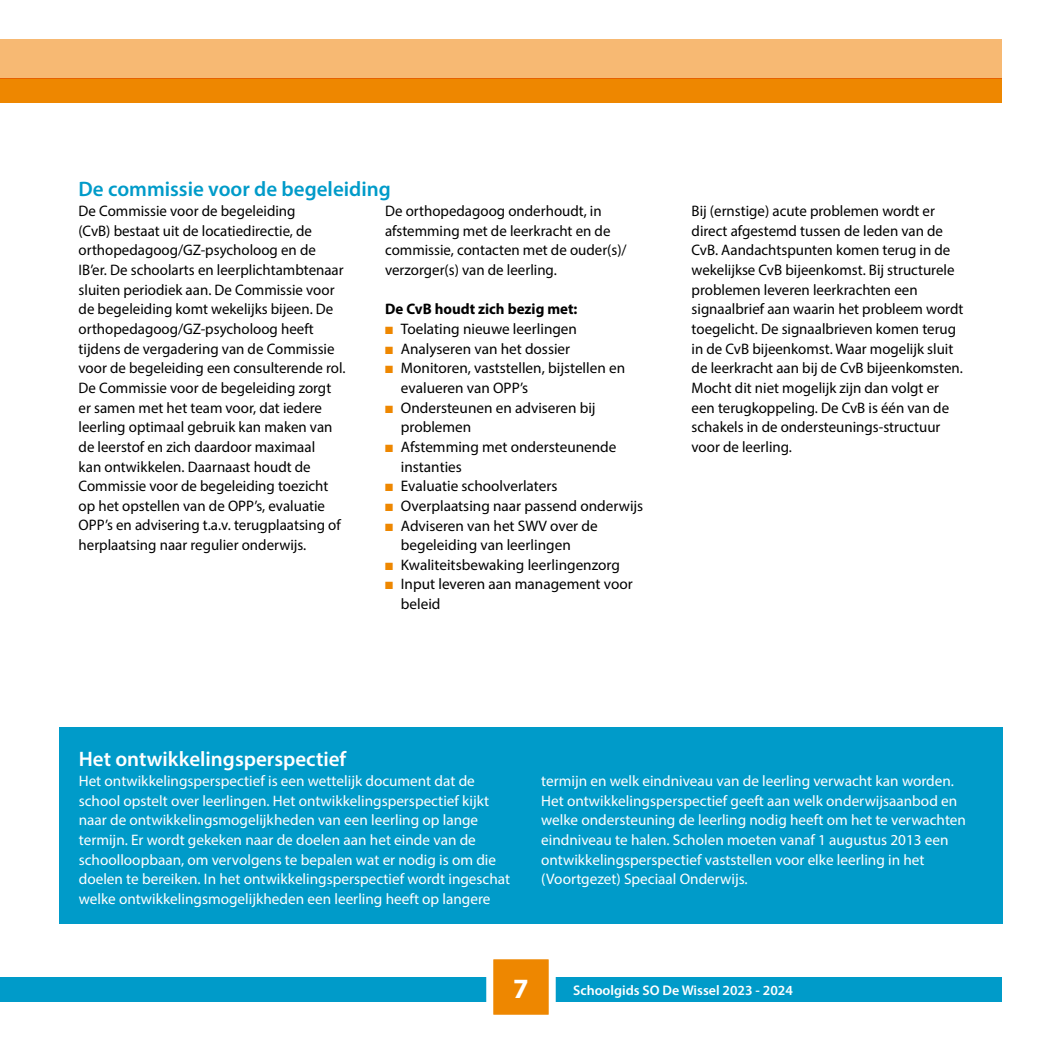
<style>
.page{position:relative;width:1042px;height:1042px;background:#fff}
.page>*{position:absolute;margin:0;border:0;box-sizing:border-box;transform-origin:0 0}
.t1{font:700 28px "Myriad Pro";color:#fff}
.t2{font:600 21px "Myriad Pro";color:#009bc9}
.t3{font:600 21px "Myriad Pro";color:#fff}
.t4{font:15.22px/19.6px "Myriad Pro";color:#000}
.t5{font:15.22px/19.6px "Myriad Pro";color:#fff}
.t6{font:700 15.22px "Myriad Pro";color:#000}
.t7{font:600 14px "Myriad Pro";color:#fff}
.s1{color:#ee8700}
</style>
<div class="page">
<div style="left:0;top:977px;width:1001px;height:25px;background:#009bc9"></div>
<div style="left:490px;top:956px;width:62px;height:62px;background:#ee8700"></div>
<div style="left:486px;top:952px;width:70px;height:69px;border:7px solid #fff"></div>
<div style="left:0;top:39px;width:1001px;height:39px;background:#f7b973"></div>
<div style="left:0;top:78px;width:1001px;height:25px;background:#ee8700"></div>
<div style="left:59px;top:727px;width:943px;height:196px;background:#009bc9"></div>
<h2 class="t2" style="left:79px;top:176px;width:314px">De commissie voor de begeleiding</h2>
<p class="t4" style="left:79px;top:201px;width:268px">De Commissie voor de begeleiding<br>(CvB) bestaat uit de locatiedirectie, de orthopedagoog/GZ-psycholoog en de IB’er. De schoolarts en leerplichtambtenaar sluiten periodiek aan. De Commissie voor de begeleiding komt wekelijks bijeen. De orthopedagoog/GZ-psycholoog heeft tijdens de vergadering van de Commissie voor de begeleiding een consulterende rol.<br>De Commissie voor de begeleiding zorgt er samen met het team voor, dat iedere leerling optimaal gebruik kan maken van de leerstof en zich daardoor maximaal<br>kan ontwikkelen. Daarnaast houdt de Commissie voor de begeleiding toezicht op het opstellen van de OPP’s, evaluatie OPP’s en advisering t.a.v. terugplaatsing of herplaatsing naar regulier onderwijs.</p>
<p class="t4" style="left:385px;top:201px;width:243px">De orthopedagoog onderhoudt, in afstemming met de leerkracht en de commissie, contacten met de ouder(s)/ verzorger(s) van de leerling.</p>
<p class="t6" style="left:385px;top:299px;width:194px">De CvB houdt zich bezig met:</p>
<p class="t4" style="left:385px;top:319px;width:193px"><span class="s1">■</span> Toelating nieuwe leerlingen</p>
<p class="t4" style="left:385px;top:338px;width:187px"><span class="s1">■</span> Analyseren van het dossier</p>
<p class="t4" style="left:401px;top:358px;width:226px;text-indent:-16px"><span class="s1">■</span> Monitoren, vaststellen, bijstellen en evalueren van OPP’s</p>
<p class="t4" style="left:401px;top:397px;width:196px;text-indent:-16px"><span class="s1">■</span> Ondersteunen en adviseren bij problemen</p>
<p class="t4" style="left:401px;top:437px;width:217px;text-indent:-16px"><span class="s1">■</span> Afstemming met ondersteunende instanties</p>
<p class="t4" style="left:385px;top:476px;width:174px"><span class="s1">■</span> Evaluatie schoolverlaters</p>
<p class="t4" style="left:385px;top:496px;width:260px"><span class="s1">■</span> Overplaatsing naar passend onderwijs</p>
<p class="t4" style="left:401px;top:515px;width:198px;text-indent:-16px"><span class="s1">■</span> Adviseren van het SWV over de begeleiding van leerlingen</p>
<p class="t4" style="left:385px;top:555px;width:236px"><span class="s1">■</span> Kwaliteitsbewaking leerlingenzorg</p>
<p class="t4" style="left:401px;top:574px;width:233px;text-indent:-16px"><span class="s1">■</span> Input leveren aan management voor beleid</p>
<p class="t4" style="left:691px;top:201px;width:273px">Bij (ernstige) acute problemen wordt er direct afgestemd tussen de leden van de CvB. Aandachtspunten komen terug in de wekelijkse CvB bijeenkomst. Bij structurele problemen leveren leerkrachten een signaalbrief aan waarin het probleem wordt toegelicht. De signaalbrieven komen terug in de CvB bijeenkomst. Waar mogelijk sluit de leerkracht aan bij de CvB bijeenkomsten.<br>Mocht dit niet mogelijk zijn dan volgt er een terugkoppeling. De CvB is één van de schakels in de ondersteunings-structuur voor de leerling.</p>
<h2 class="t3" style="left:79px;top:746px;width:269px">Het ontwikkelingsperspectief</h2>
<p class="t5" style="left:79px;top:771px;width:433px">Het ontwikkelingsperspectief is een wettelijk document dat de school opstelt over leerlingen. Het ontwikkelingsperspectief kijkt naar de ontwikkelingsmogelijkheden van een leerling op lange termijn. Er wordt gekeken naar de doelen aan het einde van de schoolloopbaan, om vervolgens te bepalen wat er nodig is om die doelen te bereiken. In het ontwikkelingsperspectief wordt ingeschat welke ontwikkelingsmogelijkheden een leerling heeft op langere</p>
<p class="t5" style="left:541px;top:771px;width:426px">termijn en welk eindniveau van de leerling verwacht kan worden.<br>Het ontwikkelingsperspectief geeft aan welk onderwijsaanbod en welke ondersteuning de leerling nodig heeft om het te verwachten eindniveau te halen. Scholen moeten vanaf 1 augustus 2013 een ontwikkelingsperspectief vaststellen voor elke leerling in het (Voortgezet) Speciaal Onderwijs.</p>
<h1 class="t1" style="left:513px;top:970px;width:17px">7</h1>
<p class="t7" style="left:573px;top:981px;width:221px">Schoolgids SO De Wissel 2023 - 2024</p>
</div>
